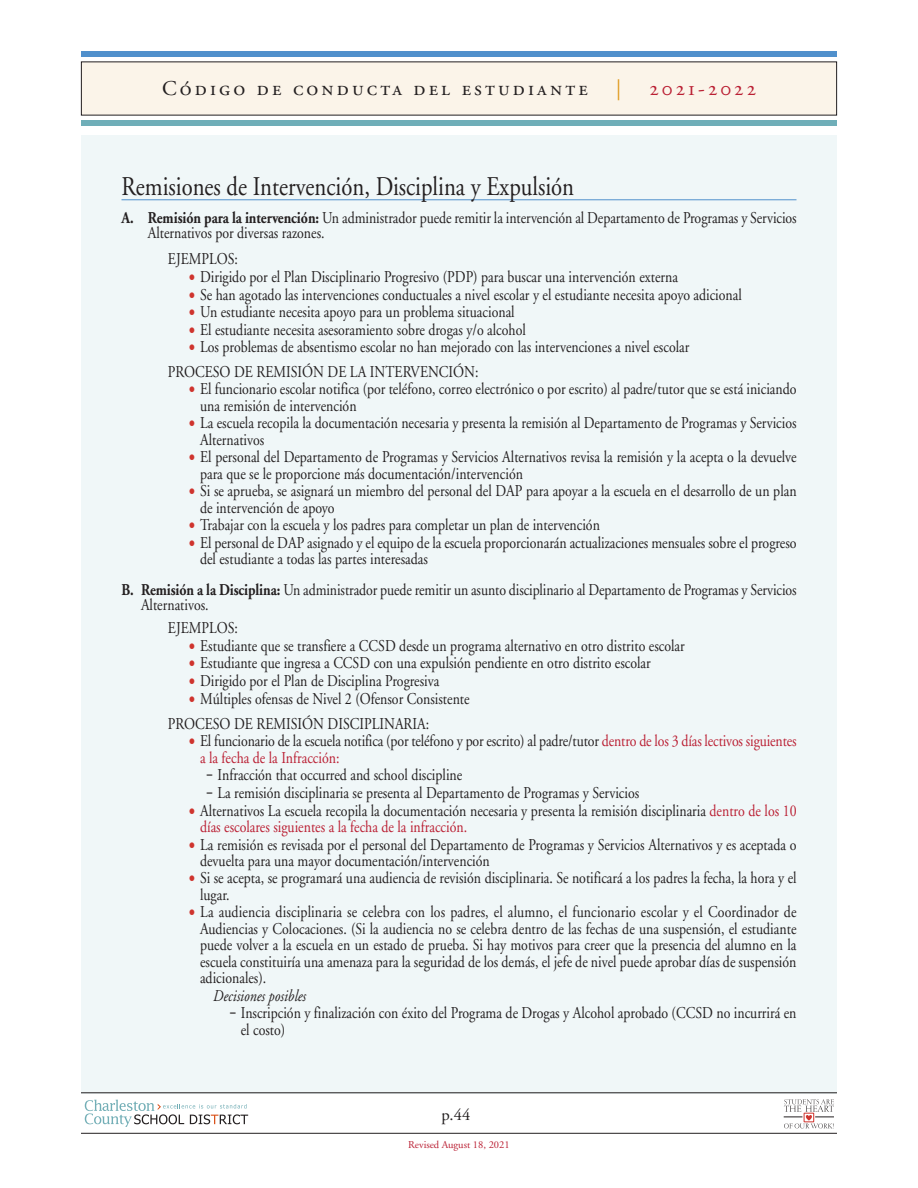
<style>
.page{position:relative;width:918px;height:1188px;background:#fff}
.page>*{position:absolute;margin:0;border:0;box-sizing:border-box;transform-origin:0 0}
.t1{font:27px "Adobe Garamond";color:#231f20;scale:.84 1}
.t2{font:21px "Adobe Garamond Regular SC";letter-spacing:.15em;color:#231f20}
.t3{font:21px "Adobe Garamond Regular SC";letter-spacing:.15em;color:#ba1f33}
.t4{font:21px "Adobe Garamond Regular SC";color:#df9717}
.t5{font:16.5px/16.4px "Adobe Garamond";color:#231f20;scale:.84 1}
.t6{font:italic 16.5px "Adobe Garamond";color:#231f20;scale:.84 1}
.t7{font:16.5px "Adobe Garamond";color:#231f20}
.t8{font:10.5px "Adobe Garamond";color:#ba1f33}
.s1{font-weight:700}
.s2{font-family:"Lucida Grande";color:#cf342e}
.s3{color:#ba1f33}
.s4{font-family:"Lucida Grande"}
</style>
<div class="page">
<div style="left:81px;top:135px;width:756px;height:958px;background:#f0f7f8"></div>
<svg style="left:85px;top:1100px;width:163px;height:27px"></svg>
<hr style="left:81px;top:1092px;width:756px;height:1px;background:#231f20">
<hr style="left:81px;top:1133px;width:756px;height:1px;background:#231f20">
<svg style="left:784px;top:1099px;width:50px;height:29px"></svg>
<div style="left:804px;top:1113px;width:10px;height:9px;border:1px solid #cf342e"></div>
<div style="left:82px;top:62px;width:754px;height:53px;background:#fbf4e9"></div>
<div style="left:81px;top:120px;width:756px;height:6px;background:#6faeb8"></div>
<div style="left:81px;top:51px;width:756px;height:6px;background:#5090cc"></div>
<hr style="left:122px;top:199px;width:674px;height:1px;background:#5090cc">
<p class="t2" style="left:162px;top:76px;width:427px">Código de conducta del estudiante</p>
<p class="t4" style="left:616px;top:76px;width:7px">|</p>
<p class="t3" style="left:649px;top:76px;width:108px">2021-2022</p>
<h1 class="t1" style="left:122px;top:176px;width:540px">Remisiones de Intervención, Disciplina y Expulsión</h1>
<p class="t5" style="left:148px;top:211px;width:774px;line-height:15.6px;text-indent:-26px"><span class="s1">A. Remisión para la intervención:</span> Un administrador puede remitir la intervención al Departamento de Programas y Servicios<br>Alternativos por diversas razones.</p>
<p class="t5" style="left:168px;top:252px;width:85px">EJEMPLOS:</p>
<p class="t5" style="left:188px;top:270px;width:585px"><span class="s2">•</span> Dirigido por el Plan Disciplinario Progresivo (PDP) para buscar una intervención externa</p>
<p class="t5" style="left:188px;top:288px;width:661px"><span class="s2">•</span> Se han agotado las intervenciones conductuales a nivel escolar y el estudiante necesita apoyo adicional</p>
<p class="t5" style="left:188px;top:305px;width:390px"><span class="s2">•</span> Un estudiante necesita apoyo para un problema situacional</p>
<p class="t5" style="left:188px;top:323px;width:404px"><span class="s2">•</span> El estudiante necesita asesoramiento sobre drogas y/o alcohol</p>
<p class="t5" style="left:168px;top:337px;width:622px;line-height:24.2px;text-indent:20px"><span class="s2">•</span> Los problemas de absentismo escolar no han mejorado con las intervenciones a nivel escolar<br>PROCESO DE REMISIÓN DE LA INTERVENCIÓN:</p>
<p class="t5" style="left:200px;top:382px;width:712px;text-indent:-12px"><span class="s2">•</span> El funcionario escolar notifica (por teléfono, correo electrónico o por escrito) al padre/tutor que se está iniciando una remisión de intervención</p>
<p class="t5" style="left:200px;top:416px;width:712px;text-indent:-12px"><span class="s2">•</span> La escuela recopila la documentación necesaria y presenta la remisión al Departamento de Programas y Servicios<br>Alternativos</p>
<p class="t5" style="left:200px;top:450px;width:712px;text-indent:-12px"><span class="s2">•</span> El personal del Departamento de Programas y Servicios Alternativos revisa la remisión y la acepta o la devuelve para que se le proporcione más documentación/intervención</p>
<p class="t5" style="left:200px;top:484px;width:712px;text-indent:-12px"><span class="s2">•</span> Si se aprueba, se asignará un miembro del personal del DAP para apoyar a la escuela en el desarrollo de un plan de intervención de apoyo</p>
<p class="t5" style="left:188px;top:518px;width:492px"><span class="s2">•</span> Trabajar con la escuela y los padres para completar un plan de intervención</p>
<p class="t5" style="left:200px;top:536px;width:712px;text-indent:-12px"><span class="s2">•</span> El personal de DAP asignado y el equipo de la escuela proporcionarán actualizaciones mensuales sobre el progreso del estudiante a todas las partes interesadas</p>
<p class="t5" style="left:141px;top:583px;width:782px;line-height:15.6px;text-indent:-19px"><span class="s1">B. Remisión a la Disciplina:</span> Un administrador puede remitir un asunto disciplinario al Departamento de Programas y Servicios<br>Alternativos.</p>
<p class="t5" style="left:168px;top:621px;width:85px">EJEMPLOS:</p>
<p class="t5" style="left:188px;top:639px;width:593px"><span class="s2">•</span> Estudiante que se transfiere a CCSD desde un programa alternativo en otro distrito escolar</p>
<p class="t5" style="left:188px;top:656px;width:552px"><span class="s2">•</span> Estudiante que ingresa a CCSD con una expulsión pendiente en otro distrito escolar</p>
<p class="t5" style="left:188px;top:674px;width:301px"><span class="s2">•</span> Dirigido por el Plan de Disciplina Progresiva</p>
<p class="t5" style="left:168px;top:687px;width:361px;line-height:24.9px;text-indent:20px"><span class="s2">•</span> Múltiples ofensas de Nivel 2 (Ofensor Consistente<br>PROCESO DE REMISIÓN DISCIPLINARIA:</p>
<p class="t5" style="left:200px;top:734px;width:712px;text-indent:-12px"><span class="s2">•</span> El funcionario de la escuela notifica (por teléfono y por escrito) al padre/tutor <span class="s3">dentro de los 3 días lectivos siguientes a la fecha de la Infracción:</span></p>
<p class="t5" style="left:206px;top:768px;width:306px"><span class="s4">–</span> Infracción that occurred and school discipline</p>
<p class="t5" style="left:206px;top:786px;width:517px"><span class="s4">–</span> La remisión disciplinaria se presenta al Departamento de Programas y Servicios</p>
<p class="t5" style="left:200px;top:804px;width:712px;text-indent:-12px"><span class="s2">•</span> Alternativos La escuela recopila la documentación necesaria y presenta la remisión disciplinaria <span class="s3">dentro de los 10 días escolares siguientes a la fecha de la infracción.</span></p>
<p class="t5" style="left:200px;top:838px;width:712px;text-indent:-12px"><span class="s2">•</span> La remisión es revisada por el personal del Departamento de Programas y Servicios Alternativos y es aceptada o devuelta para una mayor documentación/intervención</p>
<p class="t5" style="left:200px;top:872px;width:712px;text-indent:-12px"><span class="s2">•</span> Si se acepta, se programará una audiencia de revisión disciplinaria. Se notificará a los padres la fecha, la hora y el lugar.</p>
<p class="t5" style="left:200px;top:906px;width:712px;text-align:justify;text-indent:-12px"><span class="s2">•</span> La audiencia disciplinaria se celebra con los padres, el alumno, el funcionario escolar y el Coordinador de Audiencias y Colocaciones. (Si la audiencia no se celebra dentro de las fechas de una suspensión, el estudiante puede volver a la escuela en un estado de prueba. Si hay motivos para creer que la presencia del alumno en la escuela constituiría una amenaza para la seguridad de los demás, el jefe de nivel puede aprobar días de suspensión adicionales).</p>
<p class="t6" style="left:213px;top:989px;width:112px">Decisiones posibles</p>
<p class="t5" style="left:241px;top:1006px;width:663px;text-indent:-11px"><span class="s4">–</span> Inscripción y finalización con éxito del Programa de Drogas y Alcohol aprobado (CCSD no incurrirá en el costo)</p>
<p class="t7" style="left:442px;top:1108px;width:30px">p.44</p>
<p class="t8" style="left:408px;top:1140px;width:103px">Revised August 18, 2021</p>
</div>
